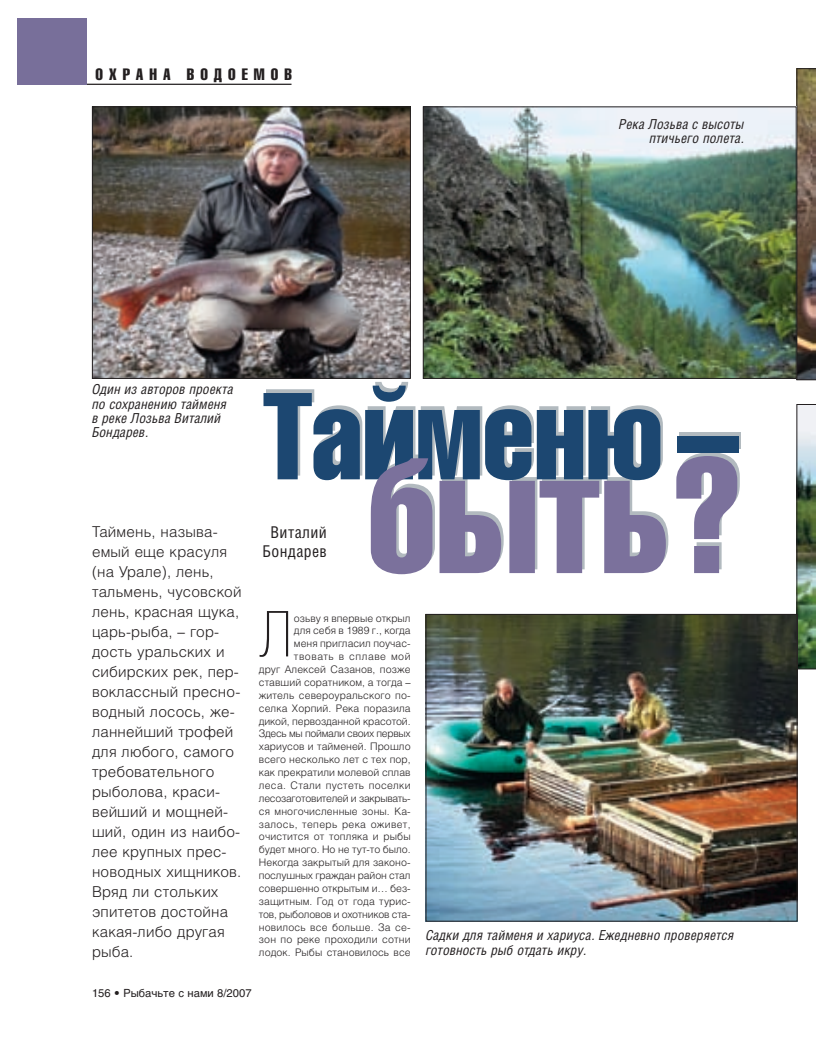
<style>
.page{position:relative;width:833px;height:1063px;background:#fff}
.page>*{position:absolute;margin:0;border:0;box-sizing:border-box;transform-origin:0 0}
.t1{font:161.25px "Helios Compressed";color:#7b719c}
.t2{font:121.25px "Helios Compressed";color:#1c4771}
.t3{font:100 62.5px "Helios Cond";color:#231f20}
.t4{font:16.25px "Helios Cond";letter-spacing:.025em;color:#231f20}
.t5{font:16.25px "Helios Compressed";letter-spacing:.37em;color:#231f20}
.t6{font:300 15px/20px "Helios";letter-spacing:.01em;color:#231f20}
.t7{font:italic 13.75px/14.4px "Helios Cond";letter-spacing:.01em;color:#231f20}
.t8{font:11.25px "Helvetica Cyr Upright";color:#231f20}
.t9{font:300 10.38px/12.9px "Helios";letter-spacing:.005em;color:#231f20;text-align:right}
</style>
<div class="page">
<hr style="left:18px;top:84px;width:273px;height:1px;background:#231f20">
<div style="left:18px;top:18px;width:69px;height:66px;background:#786f9a"></div>
<img style="left:94px;top:109px;width:315px;height:268px">
<div style="left:92px;top:107px;width:319px;height:272px;border:1px solid #231f20"></div>
<img style="left:796px;top:404px;width:19px;height:265px">
<img style="left:428px;top:616px;width:367px;height:304px">
<div style="left:426px;top:614px;width:371px;height:308px;border:1px solid #231f20"></div>
<img style="left:796px;top:68px;width:19px;height:312px">
<img style="left:425px;top:109px;width:369px;height:268px">
<div style="left:423px;top:107px;width:373px;height:272px;border:1px solid #231f20"></div>
<h3 class="t5" style="left:96px;top:68px;width:198px">ОХРАНА ВОДОЕМОВ</h3>
<h3 class="t7" style="left:619px;top:118px;width:127px;text-align:right">Река Лозьва с высоты птичьего полета.</h3>
<h3 class="t7" style="left:92px;top:383px;width:143px">Oдин из авторов проекта по сохранению тайменя в реке Лозьва Виталий<br>Бондарев.</h3>
<p class="t6" style="left:92px;top:523px;width:151px">Таймень, называ&shy;емый еще красуля (на Урале), лень, тальмень, чусовской лень, красная щука, царь-рыба, – гор&shy;дость уральских и сибирских рек, пер&shy;воклассный пресно&shy;водный лосось, же&shy;ланнейший трофей для любого, самого требовательного рыболова, краси&shy;вейший и мощней&shy;ший, один из наибо&shy;лее крупных прес&shy;новодных хищников.<br>Вряд ли стольких эпитетов достойна какая-либо другая рыба.</p>
<h2 class="t2" style="left:262px;top:392px;width:484px">Тайменю–</h2>
<h1 class="t1" style="left:367px;top:457px;width:378px">быть?</h1>
<h3 class="t4" style="left:270px;top:526px;width:58px">Виталий</h3>
<h3 class="t4" style="left:262px;top:545px;width:66px">Бондарев</h3>
<h3 class="t3" style="left:259px;top:610px;width:35px">Л</h3>
<p class="t9" style="left:259px;top:613px;width:153px">озьву я впервые открыл<br>для себя в 1989 г., когда<br>меня пригласил поучас&shy;твовать в сплаве мой<br>друг Алексей Сазанов, позже ставший соратником, а тогда – житель североуральского по&shy;селка Хорпий. Река поразила дикой, первозданной красотой.<br>Здесь мы поймали своих первых хариусов и тайменей. Прошло всего несколько лет с тех пор, как прекратили молевой сплав леса. Стали пустеть поселки лесозаготовителей и закрывать&shy;ся многочисленные зоны. Ка&shy;залось, теперь река оживет, очистится от топляка и рыбы будет много. Но не тут-то было.<br>Некогда закрытый для законо&shy;послушных граждан район стал совершенно открытым и… без&shy;защитным. Год от года турис&shy;тов, рыболовов и охотников ста&shy;новилось все больше. За се&shy;зон по реке проходили сотни лодок. Рыбы становилось все</p>
<h3 class="t7" style="left:426px;top:929px;width:310px">Садки для тайменя и хариуса. Ежедневно проверяется готовность рыб отдать икру.</h3>
<p class="t8" style="left:92px;top:988px;width:161px">156 • Рыбачьте с нами 8/2007</p>
</div>
